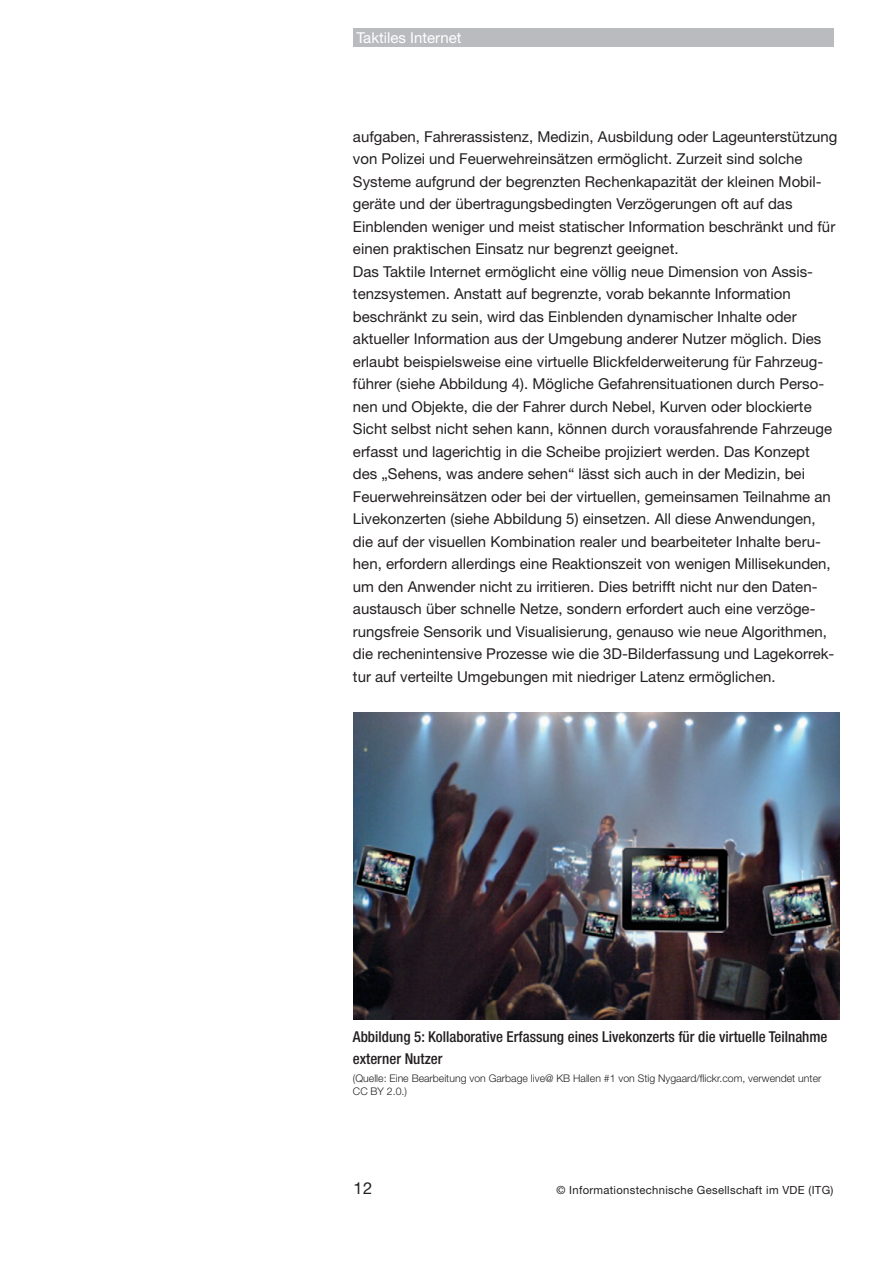
<style>
.page{position:relative;width:893px;height:1263px;background:#fff}
.page>*{position:absolute;margin:0;border:0;box-sizing:border-box;transform-origin:0 0}
.t1{font:16.5px "Helvetica Neue LT Std";color:#231f20}
.t2{font:15px/22.5px "Helvetica Neue LT Std";color:#231f20}
.t3{font:500 condensed 15px/22.5px "Helvetica Neue LT Std";color:#231f20}
.t4{font:15px "Helvetica Neue LT Std";color:#fff}
.t5{font:11.25px "Helvetica Neue LT Std";letter-spacing:.03em;color:#231f20}
.t6{font:300 10.5px/13.5px "Helvetica Neue LT Std";color:#231f20}
</style>
<div class="page">
<div style="left:353px;top:28px;width:480px;height:18px;background:#babbbe"></div>
<img style="left:353px;top:712px;width:486px;height:307px">
<p class="t4" style="left:356px;top:29px;width:107px">Taktiles Internet</p>
<p class="t2" style="left:353px;top:125px;width:486px">aufgaben, Fahrerassistenz, Medizin, Ausbildung oder Lageunterstützung von Polizei und Feuerwehreinsätzen ermöglicht. Zurzeit sind solche Systeme aufgrund der begrenzten Rechenkapazität der kleinen Mobil&shy;geräte und der übertragungsbedingten Verzögerungen oft auf das Einblenden weniger und meist statischer Information beschränkt und für einen praktischen Einsatz nur begrenzt geeignet.<br>Das Taktile Internet ermöglicht eine völlig neue Dimension von Assis&shy;tenzsystemen. Anstatt auf begrenzte, vorab bekannte Information beschränkt zu sein, wird das Einblenden dynamischer Inhalte oder aktueller Information aus der Umgebung anderer Nutzer möglich. Dies erlaubt beispielsweise eine virtuelle Blickfelderweiterung für Fahrzeug&shy;führer (siehe Abbildung 4). Mögliche Gefahrensituationen durch Perso&shy;nen und Objekte, die der Fahrer durch Nebel, Kurven oder blockierte Sicht selbst nicht sehen kann, können durch vorausfahrende Fahrzeuge erfasst und lagerichtig in die Scheibe projiziert werden. Das Konzept des „Sehens, was andere sehen“ lässt sich auch in der Medizin, bei Feuerwehreinsätzen oder bei der virtuellen, gemeinsamen Teilnahme an Livekonzerten (siehe Abbildung 5) einsetzen. All diese Anwendungen, die auf der visuellen Kombination realer und bearbeiteter Inhalte beru&shy;hen, erfordern allerdings eine Reaktionszeit von wenigen Millisekunden, um den Anwender nicht zu irritieren. Dies betrifft nicht nur den Daten&shy;austausch über schnelle Netze, sondern erfordert auch eine verzöge&shy;rungsfreie Sensorik und Visualisierung, genauso wie neue Algorithmen, die rechenintensive Prozesse wie die 3D-Bilderfassung und Lagekorrek&shy;tur auf verteilte Umgebungen mit niedriger Latenz ermöglichen.</p>
<p class="t3" style="left:353px;top:1025px;width:476px">Abbildung 5: Kollaborative Erfassung eines Livekonzerts für die virtuelle Teilnahme externer Nutzer</p>
<p class="t6" style="left:353px;top:1071px;width:470px">(Quelle: Eine Bearbeitung von Garbage live@ KB Hallen #1 von Stig Nygaard/flickr.com, verwendet unter<br>CC BY 2.0.)</p>
<p class="t1" style="left:353px;top:1178px;width:20px">12</p>
<p class="t5" style="left:556px;top:1183px;width:278px">© Informationstechnische Gesellschaft im VDE (ITG)</p>
</div>
